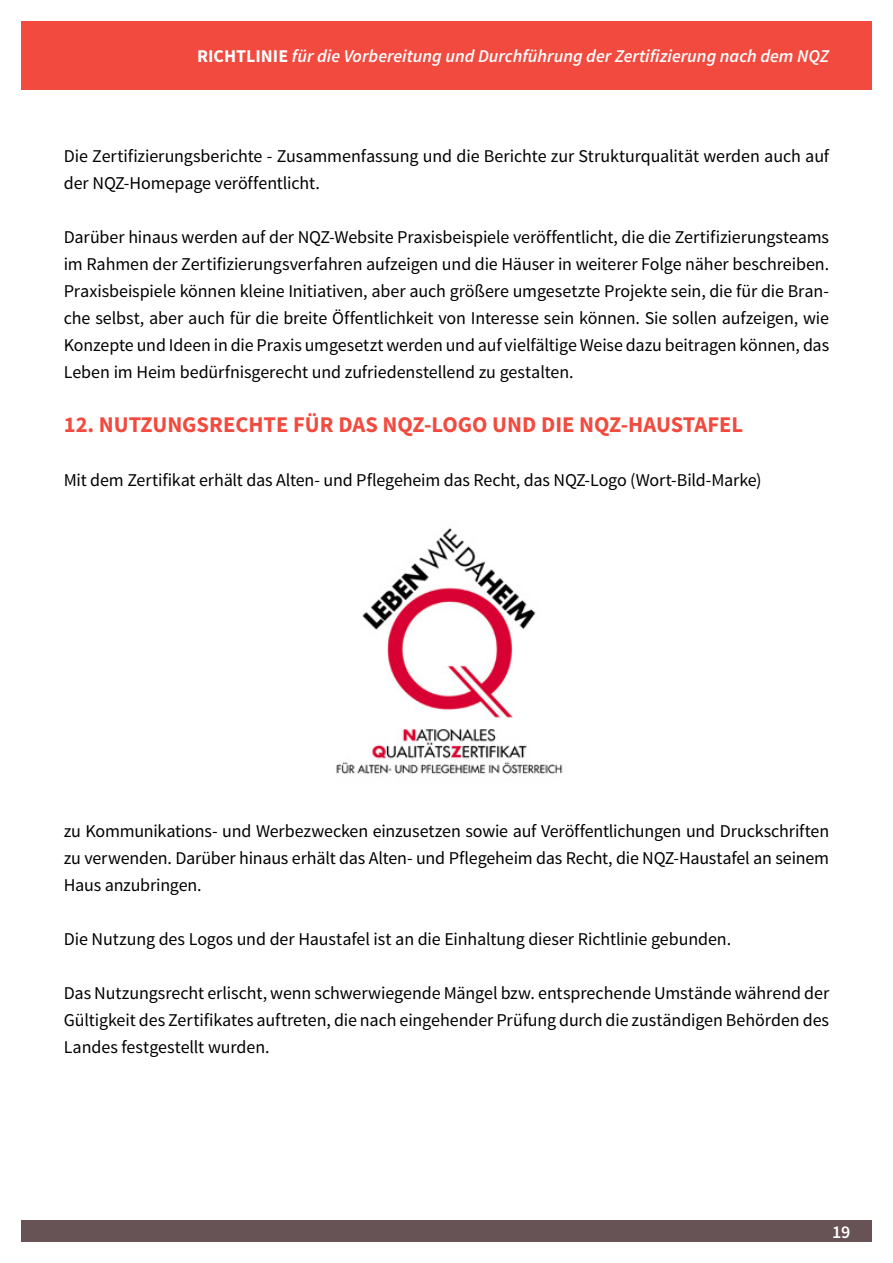
<style>
.page{position:relative;width:893px;height:1263px;background:#fff}
.page>*{position:absolute;margin:0;border:0;box-sizing:border-box;transform-origin:0 0}
.Ü_1{font:700 22.5px "Source Sans Pro";color:#f24a3e}
.Fliesstext{font:18px/27px "Source Sans Pro";letter-spacing:-.01em;color:#000;text-align:justify}
.t1{font:italic 600 18px "Source Sans Pro";color:#fff}
.t2{font:600 18px "Source Sans Pro";color:#fff}
.s1{font-weight:700;font-style:normal}
</style>
<div class="page">
<div style="left:21px;top:1220px;width:851px;height:22px;background:#675255"></div>
<div style="left:21px;top:21px;width:851px;height:68px;background:#f24a3e"></div>
<img style="left:336px;top:528px;width:227px;height:247px">
<p class="t1" style="left:197px;top:45px;width:634px"><span class="s1">RICHTLINIE</span> für die Vorbereitung und Durchführung der Zertifizierung nach dem NQZ</p>
<p class="Fliesstext" style="left:64px;top:143px;width:767px">Die Zertifizierungsberichte - Zusammenfassung und die Berichte zur Strukturqualität werden auch auf der NQZ-Homepage veröffentlicht.</p>
<p class="Fliesstext" style="left:64px;top:224px;width:767px">Darüber hinaus werden auf der NQZ-Website Praxisbeispiele veröffentlicht, die die Zertifizierungsteams im Rahmen der Zertifizierungsverfahren aufzeigen und die Häuser in weiterer Folge näher beschreiben.<br>Praxisbeispiele können kleine Initiativen, aber auch größere umgesetzte Projekte sein, die für die Bran&shy;che selbst, aber auch für die breite Öffentlichkeit von Interesse sein können. Sie sollen aufzeigen, wie Konzepte und Ideen in die Praxis umgesetzt werden und auf vielfältige Weise dazu beitragen können, das Leben im Heim bedürfnisgerecht und zufriedenstellend zu gestalten.</p>
<p class="Ü_1" style="left:64px;top:410px;width:681px">12. NUTZUNGSRECHTE FÜR DAS NQZ-LOGO UND DIE NQZ-HAUSTAFEL</p>
<p class="Fliesstext" style="left:64px;top:467px;width:699px">Mit dem Zertifikat erhält das Alten- und Pflegeheim das Recht, das NQZ-Logo (Wort-Bild-Marke)</p>
<p class="Fliesstext" style="left:64px;top:818px;width:767px">zu Kommunikations- und Werbezwecken einzusetzen sowie auf Veröffentlichungen und Druckschriften zu verwenden. Darüber hinaus erhält das Alten- und Pflegeheim das Recht, die NQZ-Haustafel an seinem Haus anzubringen.</p>
<p class="Fliesstext" style="left:64px;top:926px;width:669px">Die Nutzung des Logos und der Haustafel ist an die Einhaltung dieser Richtlinie gebunden.</p>
<p class="Fliesstext" style="left:64px;top:980px;width:767px">Das Nutzungsrecht erlischt, wenn schwerwiegende Mängel bzw. entsprechende Umstände während der Gültigkeit des Zertifikates auftreten, die nach eingehender Prüfung durch die zuständigen Behörden des Landes festgestellt wurden.</p>
<p class="t2" style="left:832px;top:1221px;width:20px">19</p>
</div>
